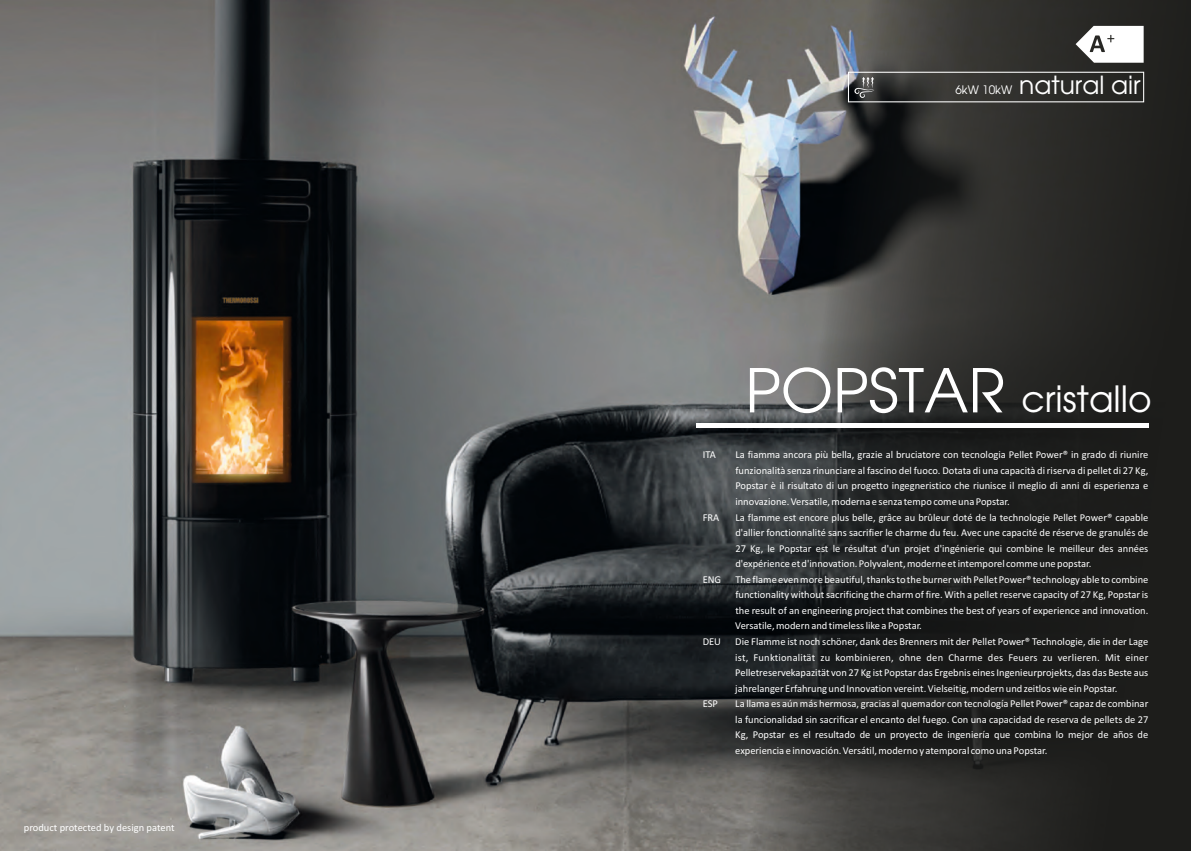
<style>
.page{position:relative;width:1191px;height:851px;background:#fff}
.page>*{position:absolute;margin:0;border:0;box-sizing:border-box;transform-origin:0 0}
.t1{font:36px "Avant Greek Plain";color:#fff}
.t2{font:24.9px "Avant Greek Plain";color:#fff}
.t3{font:10.5px/15.6px "Calibri";color:#fff}
.s1{font-size:11.7px}
.s2{font-size:60px}
</style>
<div class="page">
<img style="left:0;top:0;width:712px;height:850px">
<svg style="left:712px;top:0;width:479px;height:850px;background:#343433"></svg>
<div style="left:696px;top:423px;width:452px;height:5px;background:#fff"></div>
<svg style="left:1075px;top:26px;width:68px;height:37px"></svg>
<div style="left:848px;top:72px;width:296px;height:30px;border:1px solid #fff"></div>
<svg style="left:853px;top:77px;width:21px;height:21px"></svg>
<p class="t3" style="left:24px;top:819px;width:152px">product protected by design patent</p>
<h2 class="t2" style="left:955px;top:71px;width:187px"><span class="s1">6kW 10kW</span> natural air</h2>
<h1 class="t1" style="left:745px;top:379px;width:408px"><span class="s2">POPSTAR</span> cristallo</h1>
<p class="t3" style="left:702px;top:448px;width:15px">ITA</p>
<p class="t3" style="left:702px;top:510px;width:18px">FRA</p>
<p class="t3" style="left:702px;top:572px;width:20px">ENG</p>
<p class="t3" style="left:702px;top:634px;width:20px">DEU</p>
<p class="t3" style="left:702px;top:696px;width:17px">ESP</p>
<p class="t3" style="left:735px;top:448px;width:415px">La fiamma ancora più bella, grazie al bruciatore con tecnologia Pellet Power® in grado di riunire funzionalità senza rinunciare al fascino del fuoco. Dotata di una capacità di riserva di pellet di 27 Kg, Popstar è il risultato di un progetto ingegneristico che riunisce il meglio di anni di esperienza e innovazione. Versatile, moderna e senza tempo come una Popstar.<br>La flamme est encore plus belle, grâce au brûleur doté de la technologie Pellet Power® capable d'allier fonctionnalité sans sacrifier le charme du feu. Avec une capacité de réserve de granulés de 27 Kg, le Popstar est le résultat d'un projet d'ingénierie qui combine le meilleur des années d'expérience et d'innovation. Polyvalent, moderne et intemporel comme une popstar.<br>The flame even more beautiful, thanks to the burner with Pellet Power® technology able to combine functionality without sacrificing the charm of fire. With a pellet reserve capacity of 27 Kg, Popstar is the result of an engineering project that combines the best of years of experience and innovation.<br>Versatile, modern and timeless like a Popstar.<br>Die Flamme ist noch schöner, dank des Brenners mit der Pellet Power® Technologie, die in der Lage ist, Funktionalität zu kombinieren, ohne den Charme des Feuers zu verlieren. Mit einer Pelletreservekapazität von 27 Kg ist Popstar das Ergebnis eines Ingenieurprojekts, das das Beste aus jahrelanger Erfahrung und Innovation vereint. Vielseitig, modern und zeitlos wie ein Popstar.<br>La llama es aún más hermosa, gracias al quemador con tecnología Pellet Power® capaz de combinar la funcionalidad sin sacrificar el encanto del fuego. Con una capacidad de reserva de pellets de 27<br>Kg, Popstar es el resultado de un proyecto de ingeniería que combina lo mejor de años de experiencia e innovación. Versátil, moderno y atemporal como una Popstar.</p>
</div>
